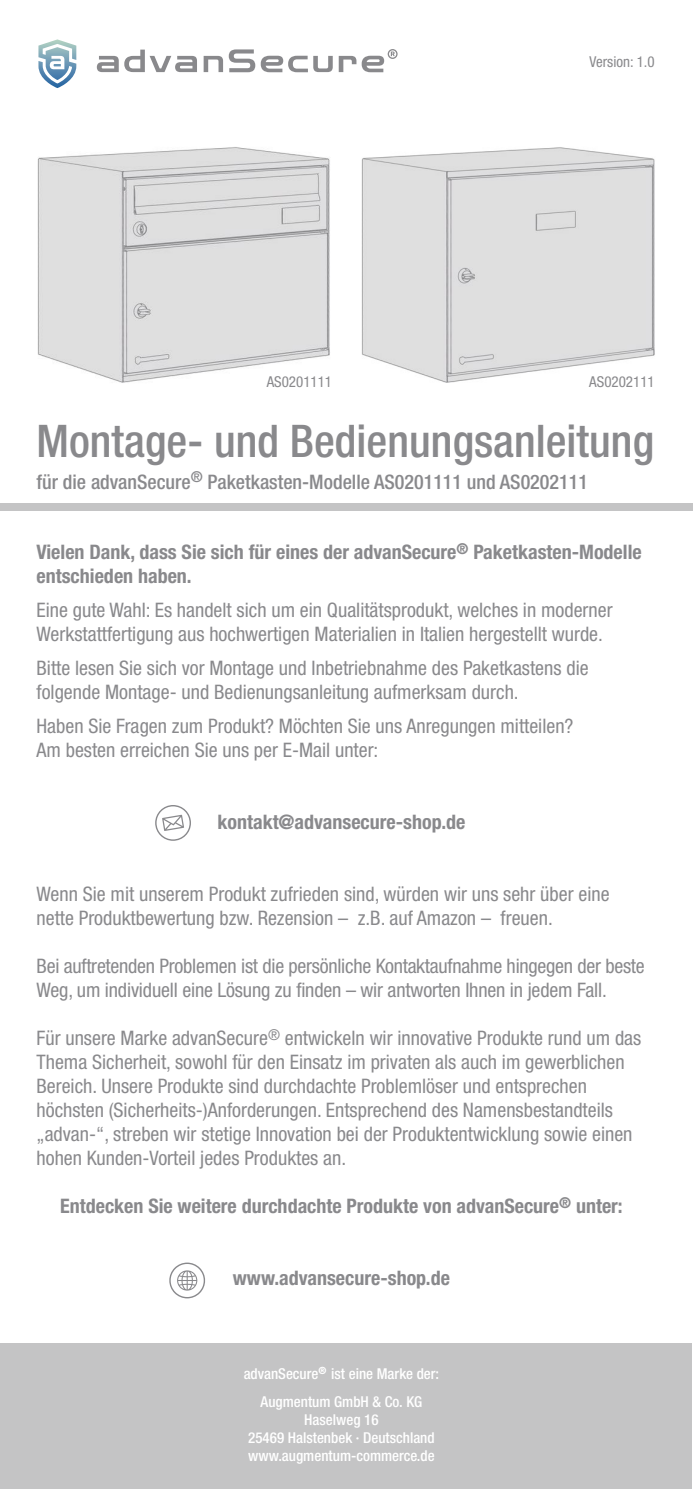
<style>
.page{position:relative;width:695px;height:1489px;background:#fff}
.page>*{position:absolute;margin:0;border:0;box-sizing:border-box;transform-origin:0 0}
.t1{font:500 condensed 45px "Helvetica Neue";color:#89898c}
.t2{font:condensed 20px/24px "Helvetica Neue";color:#89898c}
.t3{font:700 condensed 20px/24px "Helvetica Neue";color:#89898c}
.t4{font:500 condensed 20px "Helvetica Neue";color:#89898c}
.t5{font:500 condensed 15px/18px "Helvetica Neue";color:#fff;text-align:center}
.t6{font:condensed 15px "Helvetica Neue";color:#89898c}
</style>
<div class="page">
<svg style="left:38px;top:39px;width:38px;height:49px"></svg>
<svg style="left:97px;top:50px;width:100px;height:22px"></svg>
<svg style="left:203px;top:56px;width:20px;height:16px"></svg>
<svg style="left:229px;top:49px;width:26px;height:23px"></svg>
<svg style="left:261px;top:49px;width:136px;height:23px"></svg>
<img style="left:37px;top:147px;width:293px;height:236px">
<img style="left:361px;top:147px;width:294px;height:236px">
<svg style="left:155px;top:805px;width:36px;height:35px"></svg>
<svg style="left:169px;top:1262px;width:36px;height:36px"></svg>
<div style="left:0;top:1342px;width:692px;height:146px;background:#c4c4c5"></div>
<div style="left:0;top:503px;width:692px;height:7px;background:#c4c4c5"></div>
<p class="t6" style="left:589px;top:52px;width:67px">Version: 1.0</p>
<p class="t6" style="left:267px;top:373px;width:67px">AS0201111</p>
<p class="t6" style="left:589px;top:373px;width:67px">AS0202111</p>
<h1 class="t1" style="left:37px;top:414px;width:619px">Montage- und Bedienungsanleitung</h1>
<p class="t4" style="left:37px;top:470px;width:552px">für die advanSecure<sup>®</sup> Paketkasten-Modelle AS0201111 und AS0202111</p>
<p class="t3" style="left:37px;top:539px;width:606px">Vielen Dank, dass Sie sich für eines der advanSecure<sup>®</sup> Paketkasten-Modelle entschieden haben.</p>
<p class="t2" style="left:37px;top:597px;width:577px">Eine gute Wahl: Es handelt sich um ein Qualitätsprodukt, welches in moderner<br>Werkstattfertigung aus hochwertigen Materialien in Italien hergestellt wurde.</p>
<p class="t2" style="left:37px;top:655px;width:553px">Bitte lesen Sie sich vor Montage und Inbetriebnahme des Paketkastens die folgende Montage- und Bedienungsanleitung aufmerksam durch.</p>
<p class="t2" style="left:37px;top:713px;width:538px">Haben Sie Fragen zum Produkt? Möchten Sie uns Anregungen mitteilen?<br>Am besten erreichen Sie uns per E-Mail unter:</p>
<p class="t3" style="left:217px;top:809px;width:249px">kontakt@advansecure-shop.de</p>
<p class="t2" style="left:37px;top:881px;width:574px">Wenn Sie mit unserem Produkt zufrieden sind, würden wir uns sehr über eine nette Produktbewertung bzw. Rezension – z.B. auf Amazon – freuen.</p>
<p class="t2" style="left:37px;top:953px;width:609px">Bei auftretenden Problemen ist die persönliche Kontaktaufnahme hingegen der beste<br>Weg, um individuell eine Lösung zu finden – wir antworten Ihnen in jedem Fall.</p>
<p class="t2" style="left:37px;top:1025px;width:606px">Für unsere Marke advanSecure<sup>®</sup> entwickeln wir innovative Produkte rund um das Thema Sicherheit, sowohl für den Einsatz im privaten als auch im gewerblichen Bereich. Unsere Produkte sind durchdachte Problemlöser und entsprechen höchsten (Sicherheits-)Anforderungen. Entsprechend des Namensbestandteils „advan-“, streben wir stetige Innovation bei der Produktentwicklung sowie einen hohen Kunden-Vorteil jedes Produktes an.</p>
<p class="t3" style="left:60px;top:1193px;width:564px">Entdecken Sie weitere durchdachte Produkte von advanSecure<sup>®</sup> unter:</p>
<p class="t3" style="left:233px;top:1265px;width:219px">www.advansecure-shop.de</p>
<p class="t5" style="left:244px;top:1359px;width:197px;line-height:28px">advanSecure<sup>®</sup> ist eine Marke der:<br>Augmentum GmbH &amp; Co. KG</p>
<p class="t5" style="left:248px;top:1410px;width:188px">Haselweg 16<br>25469 Halstenbek · Deutschland www.augmentum-commerce.de</p>
</div>
